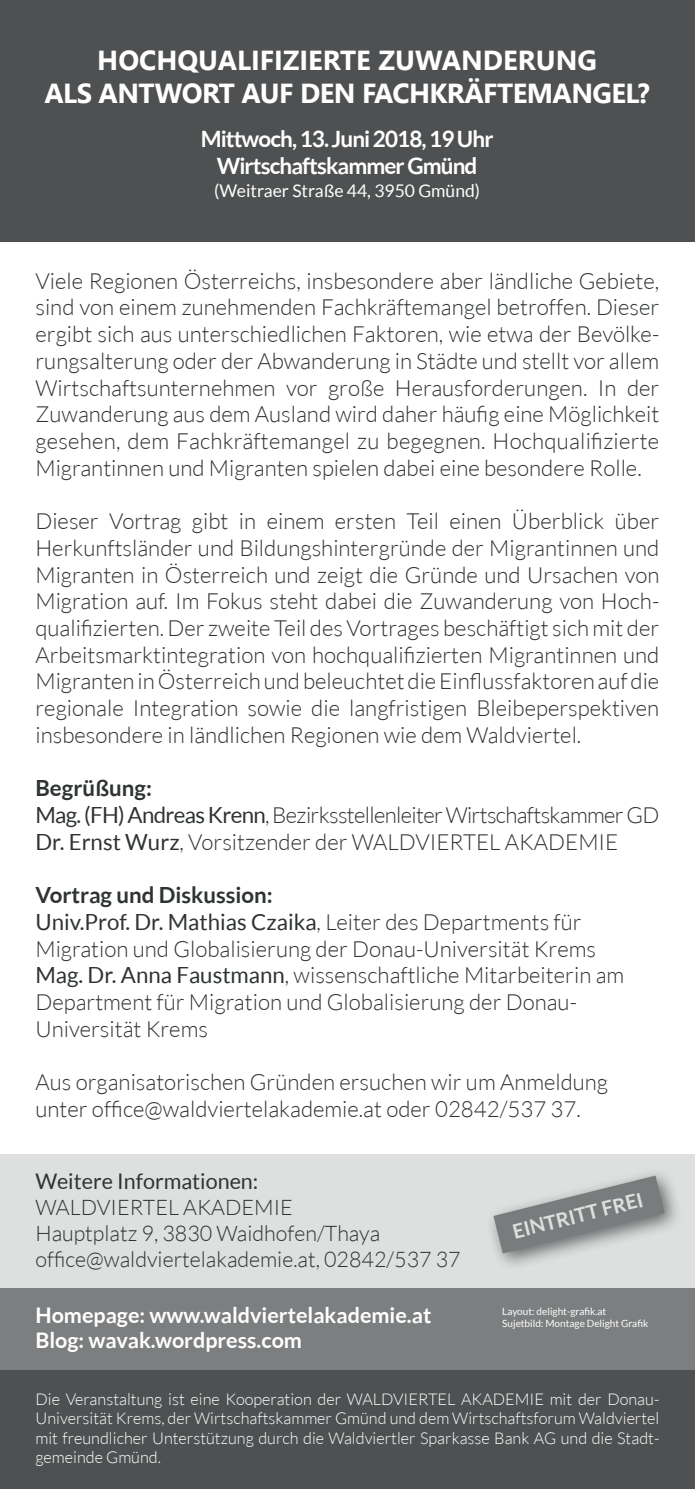
<style>
.page{position:relative;width:695px;height:1489px;background:#fff}
.page>*{position:absolute;margin:0;border:0;box-sizing:border-box;transform-origin:0 0}
.t1{font:700 27.5px/33px "Nirmala UI";letter-spacing:-.02em;color:#fff;text-align:center}
.t2{font:700 22.5px/27px "Lato";letter-spacing:-.04em;color:#fff;text-align:center}
.t3{font:300 22.25px/26.8px "Lato";color:#2f3334;text-align:justify}
.t4{font:300 22.25px/26.8px "Lato";letter-spacing:-.03em;color:#2f3334}
.t5{font:300 21.5px/25.8px "Lato";color:#2f3334}
.t6{font:700 21.5px/25.8px "Lato";color:#fff}
.t7{font:21.5px "Lato";color:#2f3334}
.t8{font:700 20px "Lato";color:#dee0e0}
.t9{font:17.5px "Lato";color:#fff}
.t10{font:300 16.25px/19.5px "Lato";color:#fff;text-align:justify}
.t11{font:10px/12px "Lato";color:#fff}
.s1{font-weight:700}
.s2{font-weight:400}
</style>
<div class="page">
<div style="left:0;top:1330px;width:694px;height:158px;background:#4e5051"></div>
<div style="left:0;top:0;width:694px;height:241px;background:#4e5051"></div>
<div style="left:0;top:1283px;width:694px;height:86px;background:#7c7e7f"></div>
<div style="left:0;top:1153px;width:694px;height:133px;background:#dee0e0"></div>
<div style="left:484px;top:1166px;width:200px;height:106px;background:#0d0f11;opacity:.82"></div>
<svg style="left:493px;top:1175px;width:171px;height:78px"></svg>
<p class="t1" style="left:44px;top:41px;width:607px">HOCHQUALIFIZIERTE ZUWANDERUNG<br>ALS ANTWORT AUF DEN FACHKRÄFTEMANGEL?</p>
<p class="t2" style="left:201px;top:125px;width:294px">Mittwoch, 13. Juni 2018, 19 Uhr<br>Wirtschaftskammer Gmünd</p>
<p class="t9" style="left:214px;top:181px;width:267px">(Weitraer Straße 44, 3950 Gmünd)</p>
<p class="t3" style="left:35px;top:267px;width:625px">Viele Regionen Österreichs, insbesondere aber ländliche Gebiete, sind von einem zunehmenden Fachkräftemangel betroffen. Dieser ergibt sich aus unterschiedlichen Faktoren, wie etwa der Bevölke&shy;rungsalterung oder der Abwanderung in Städte und stellt vor allem Wirtschaftsunternehmen vor große Herausforderungen. In der Zuwanderung aus dem Ausland wird daher häufig eine Möglichkeit gesehen, dem Fachkräftemangel zu begegnen. Hochqualifizierte Migrantinnen und Migranten spielen dabei eine besondere Rolle.</p>
<p class="t3" style="left:35px;top:508px;width:625px">Dieser Vortrag gibt in einem ersten Teil einen Überblick über Herkunftsländer und Bildungshintergründe der Migrantinnen und Migranten in Österreich und zeigt die Gründe und Ursachen von Migration auf. Im Fokus steht dabei die Zuwanderung von Hoch&shy;qualifizierten. Der zweite Teil des Vortrages beschäftigt sich mit der Arbeitsmarktintegration von hochqualifizierten Migrantinnen und Migranten in Österreich und beleuchtet die Einflussfaktoren auf die regionale Integration sowie die langfristigen Bleibeperspektiven insbesondere in ländlichen Regionen wie dem Waldviertel.</p>
<p class="t4" style="left:35px;top:775px;width:625px"><span class="s1">Begrüßung:<br></span><span class="s2">Mag. (FH) Andreas Krenn</span>, Bezirksstellenleiter Wirtschaftskammer GD<br><span class="s2">Dr. Ernst Wurz</span>, Vorsitzender der WALDVIERTEL AKADEMIE</p>
<p class="t3" style="left:35px;top:881px;width:590px;text-align:left"><span class="s1">Vortrag und Diskussion:<br></span><span class="s2">Univ.Prof. Dr. Mathias Czaika</span>, Leiter des Departments für Migration und Globalisierung der Donau-Universität Krems <span class="s2">Mag. Dr. Anna Faustmann</span>, wissenschaftliche Mitarbeiterin am Department für Migration und Globalisierung der Donau-Universität Krems</p>
<p class="t3" style="left:35px;top:1068px;width:574px">Aus organisatorischen Gründen ersuchen wir um Anmeldung unter office@waldviertelakademie.at oder 02842/537 37.</p>
<p class="t7" style="left:35px;top:1169px;width:224px">Weitere Informationen:</p>
<p class="t5" style="left:35px;top:1194px;width:426px">WALDVIERTEL AKADEMIE<br>Hauptplatz 9, 3830 Waidhofen/Thaya office@waldviertelakademie.at, 02842/537 37</p>
<p class="t6" style="left:35px;top:1301px;width:397px">Homepage: www.waldviertelakademie.at<br>Blog: wavak.wordpress.com</p>
<p class="t11" style="left:502px;top:1305px;width:147px">Layout: delight-grafik.at<br>Sujetbild: Montage Delight Grafik</p>
<p class="t8" style="left:510px;top:1220px;width:135px;rotate:-14deg">EINTRITT FREI</p>
<p class="t10" style="left:35px;top:1388px;width:625px">Die Veranstaltung ist eine Kooperation der WALDVIERTEL AKADEMIE mit der Donau-Universität Krems, der Wirtschaftskammer Gmünd und dem Wirtschaftsforum Waldviertel mit freundlicher Unterstützung durch die Waldviertler Sparkasse Bank AG und die Stadt&shy;gemeinde Gmünd.</p>
</div>
